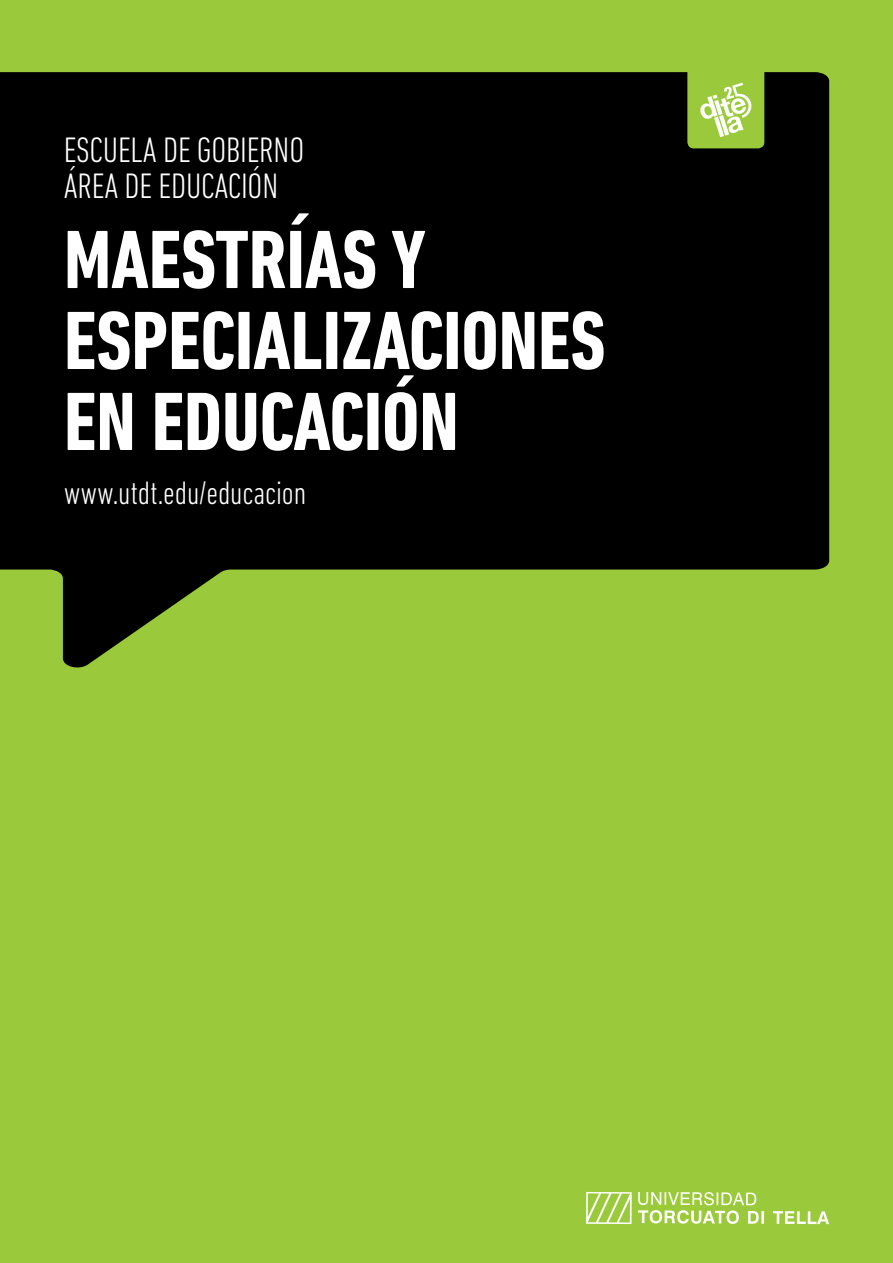
<style>
.page{position:relative;width:893px;height:1263px;background:#9aca3c}
.page>*{position:absolute;margin:0;border:0;box-sizing:border-box;transform-origin:0 0}
.t1{font:700 condensed 84px/81px "DIN Next LT Pro";letter-spacing:-.005em;color:#fff}
.t2{font:300 condensed 36px/36px "DIN Next LT Pro";letter-spacing:-.005em;color:#fff}
.t3{font:300 condensed 33px "DIN Next LT Pro";letter-spacing:-.005em;color:#fff}
</style>
<div class="page">
<svg style="left:638px;top:1192px;width:191px;height:32px"></svg>
<svg style="left:586px;top:1192px;width:46px;height:32px"></svg>
<svg style="left:0;top:72px;width:829px;height:599px;background:#171e09"></svg>
<div style="left:687px;top:63px;width:77px;height:85px;background:#9aca3c;border-radius:6px"></div>
<svg style="left:700px;top:83px;width:51px;height:54px"></svg>
<p class="t2" style="left:64px;top:132px;width:242px">ESCUELA DE GOBIERNO<br>ÁREA DE EDUCACIÓN</p>
<p class="t1" style="left:64px;top:219px;width:543px">MAESTRÍAS Y<br>ESPECIALIZACIONES<br>EN EDUCACIÓN</p>
<p class="t3" style="left:64px;top:474px;width:244px">www.utdt.edu/educacion</p>
</div>
